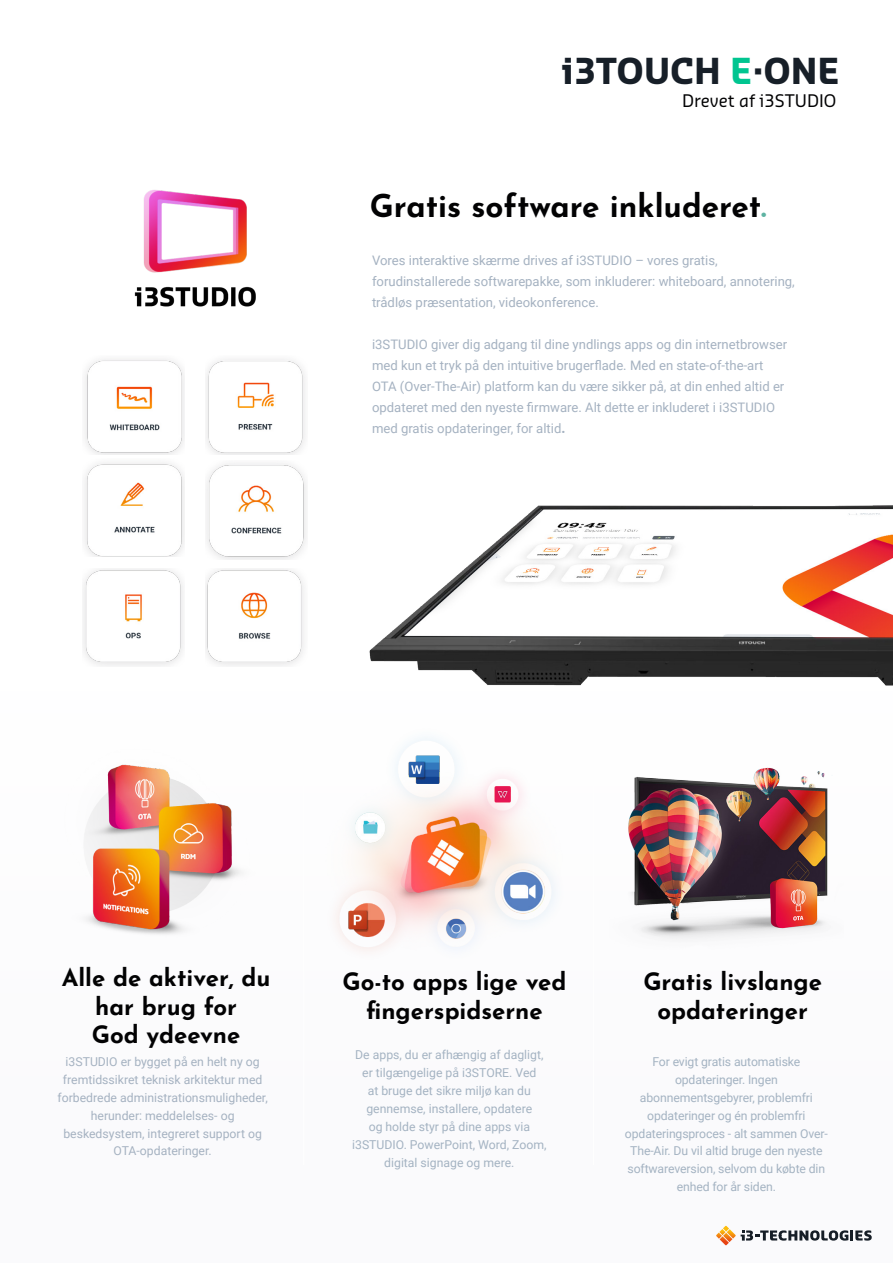
<style>
.page{position:relative;width:893px;height:1263px;background:#fff}
.page>*{position:absolute;margin:0;border:0;box-sizing:border-box;transform-origin:0 0}
.t1{font:700 34.95px "Sansa";color:#171f28}
.t2{font:700 31.5px "Josefin Sans";color:#020203}
.t3{font:700 24px/28.8px "Josefin Sans";color:#020203;text-align:center}
.t4{font:16.95px "Sansa";color:#020203}
.t5{font:13.05px/21px "Roboto";color:#a5b2c1}
.t6{font:12.3px/18px "Roboto";letter-spacing:-.01em;color:#a4b3c2;text-align:center}
.t7{font:12.3px/18px "Roboto";color:#a5b2c1;text-align:center}
.s1{color:#00c590}
.s2{color:#5eb3a2}
.s3{font-weight:900}
</style>
<div class="page">
<img style="left:88px;top:764px;width:151px;height:170px">
<img style="left:369px;top:505px;width:524px;height:181px">
<img style="left:85px;top:359px;width:99px;height:95px">
<img style="left:206px;top:359px;width:99px;height:95px">
<img style="left:206px;top:463px;width:100px;height:96px">
<img style="left:206px;top:569px;width:98px;height:96px">
<img style="left:83px;top:569px;width:100px;height:96px">
<img style="left:84px;top:463px;width:100px;height:94px">
<img style="left:340px;top:755px;width:213px;height:152px">
<img style="left:628px;top:767px;width:200px;height:140px">
<img style="left:134px;top:190px;width:122px;height:117px">
<img style="left:338px;top:907px;width:486px;height:339px">
<svg style="left:716px;top:1226px;width:156px;height:19px"></svg>
<h1 class="t1" style="left:562px;top:48px;width:280px">i3TOUCH <span class="s1">E</span>·ONE</h1>
<p class="t4" style="left:682px;top:90px;width:156px">Drevet af i3STUDIO</p>
<h2 class="t2" style="left:370px;top:177px;width:398px">Gratis software inkluderet<span class="s2">.</span></h2>
<p class="t5" style="left:372px;top:249px;width:424px">Vores interaktive skærme drives af i3STUDIO – vores gratis, forudinstallerede softwarepakke, som inkluderer: whiteboard, annotering, trådløs præsentation, videokonference.</p>
<p class="t5" style="left:372px;top:333px;width:417px">i3STUDIO giver dig adgang til dine yndlings apps og din internetbrowser med kun et tryk på den intuitive brugerflade. Med en state-of-the-art OTA (Over-The-Air) platform kan du være sikker på, at din enhed altid er opdateret med den nyeste firmware. Alt dette er inkluderet i i3STUDIO med gratis opdateringer, for altid<span class="s3">.</span></p>
<h3 class="t3" style="left:62px;top:959px;width:210px">Alle de aktiver, du har brug for<br>God ydeevne</h3>
<p class="t7" style="left:58px;top:1052px;width:212px">i3STUDIO er bygget på en helt ny og fremtidssikret teknisk arkitektur med forbedrede administrationsmuligheder, herunder: meddelelses- og beskedsystem, integreret support og OTA-opdateringer.</p>
<h3 class="t3" style="left:342px;top:964px;width:226px">Go-to apps lige ved fingerspidserne</h3>
<p class="t6" style="left:352px;top:1045px;width:196px">De apps, du er afhængig af dagligt, er tilgængelige på i3STORE. Ved<br>at bruge det sikre miljø kan du gennemse, installere, opdatere<br>og holde styr på dine apps via i3STUDIO. PowerPoint, Word, Zoom, digital signage og mere.</p>
<h3 class="t3" style="left:643px;top:964px;width:180px">Gratis livslange opdateringer</h3>
<p class="t6" style="left:625px;top:1052px;width:204px">For evigt gratis automatiske opdateringer. Ingen abonnementsgebyrer, problemfri opdateringer og én problemfri opdateringsproces - alt sammen Over-<br>The-Air. Du vil altid bruge den nyeste softwareversion, selvom du købte din enhed for år siden.</p>
</div>
